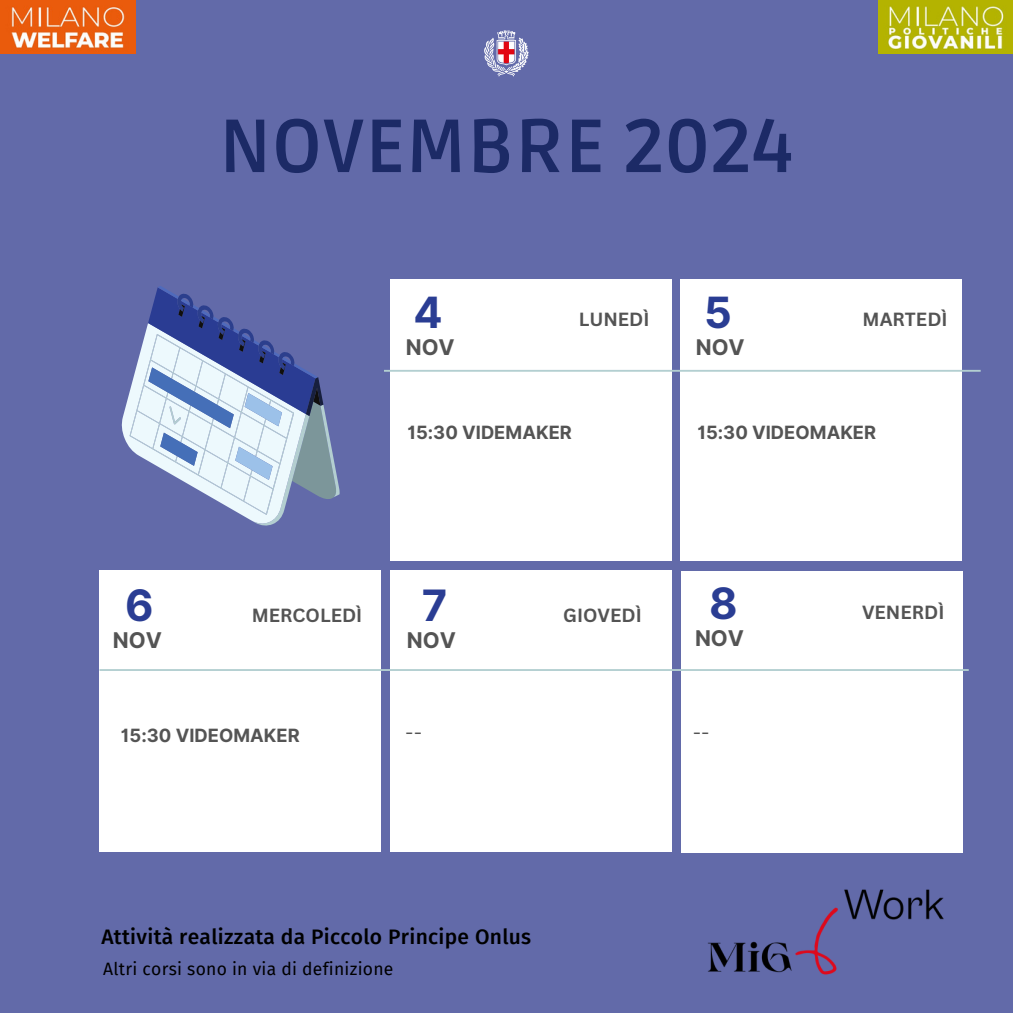
<style>
.page{position:relative;width:1013px;height:1013px;background:#fff}
.page>*{position:absolute;margin:0;border:0;box-sizing:border-box;transform-origin:0 0}
.t1{font:700 75px "Ruda";color:#1c2a66}
.t2{font:700 43.25px "Inter";color:#2a3d93}
.t3{font:700 43.12px "Inter";color:#2a3d93}
.t4{font:700 21.62px "Inter";color:#545454}
.t5{font:500 21px "Fira Sans";letter-spacing:.015em;color:#000}
.t6{font:700 18.5px "Canva Sans";color:#545454}
.t7{font:700 18.25px "Inter";color:#545454}
.t8{font:18.25px "Inter";color:#545454}
.t9{font:17.5px "Fira Sans";letter-spacing:.015em;color:#000}
</style>
<div class="page">
<div style="left:0;top:0;width:1012px;height:1012px;background:#626aa9"></div>
<img style="left:878px;top:0;width:134px;height:53px">
<img style="left:0;top:0;width:135px;height:53px">
<img style="left:484px;top:30px;width:45px;height:47px">
<img style="left:708px;top:889px;width:236px;height:86px">
<div style="left:681px;top:571px;width:281px;height:281px;background:#fff"></div>
<div style="left:99px;top:571px;width:281px;height:281px;background:#fff"></div>
<div style="left:390px;top:279px;width:281px;height:281px;background:#fff"></div>
<div style="left:390px;top:571px;width:281px;height:281px;background:#fff"></div>
<div style="left:680px;top:279px;width:281px;height:281px;background:#fff"></div>
<hr style="left:384px;top:370px;width:596px;height:2px;background:#b3cfd1">
<hr style="left:99px;top:669px;width:869px;height:2px;background:#b3cfd1">
<svg style="left:121px;top:286px;width:218px;height:239px"></svg>
<p class="t1" style="left:219px;top:103px;width:576px">NOVEMBRE 2024</p>
<h2 class="t3" style="left:413px;top:286px;width:31px">4</h2>
<h4 class="t4" style="left:406px;top:334px;width:50px">NOV</h4>
<h4 class="t6" style="left:578px;top:306px;width:72px">LUNEDÌ</h4>
<p class="t3" style="left:704px;top:286px;width:29px">5</p>
<p class="t4" style="left:695px;top:334px;width:50px">NOV</p>
<h2 class="t6" style="left:862px;top:306px;width:86px">MARTEDÌ</h2>
<h4 class="t2" style="left:125px;top:579px;width:30px">6</h4>
<h2 class="t7" style="left:407px;top:422px;width:166px">15:30 VIDEMAKER</h2>
<h4 class="t7" style="left:697px;top:422px;width:180px">15:30 VIDEOMAKER</h4>
<h4 class="t6" style="left:252px;top:602px;width:112px">MERCOLEDÌ</h4>
<p class="t2" style="left:422px;top:579px;width:27px">7</p>
<h4 class="t2" style="left:709px;top:577px;width:30px">8</h4>
<p class="t6" style="left:563px;top:602px;width:80px">GIOVEDÌ</p>
<h2 class="t6" style="left:862px;top:599px;width:84px">VENERDÌ</h2>
<h4 class="t4" style="left:113px;top:627px;width:51px">NOV</h4>
<p class="t4" style="left:407px;top:627px;width:51px">NOV</p>
<h4 class="t4" style="left:695px;top:625px;width:51px">NOV</h4>
<p class="t7" style="left:121px;top:724px;width:180px">15:30 VIDEOMAKER</p>
<p class="t8" style="left:405px;top:721px;width:18px">--</p>
<h3 class="t8" style="left:692px;top:721px;width:18px">--</h3>
<p class="t5" style="left:101px;top:924px;width:431px">Attività realizzata da Piccolo Principe Onlus</p>
<p class="t9" style="left:103px;top:958px;width:292px">Altri corsi sono in via di definizione</p>
</div>
